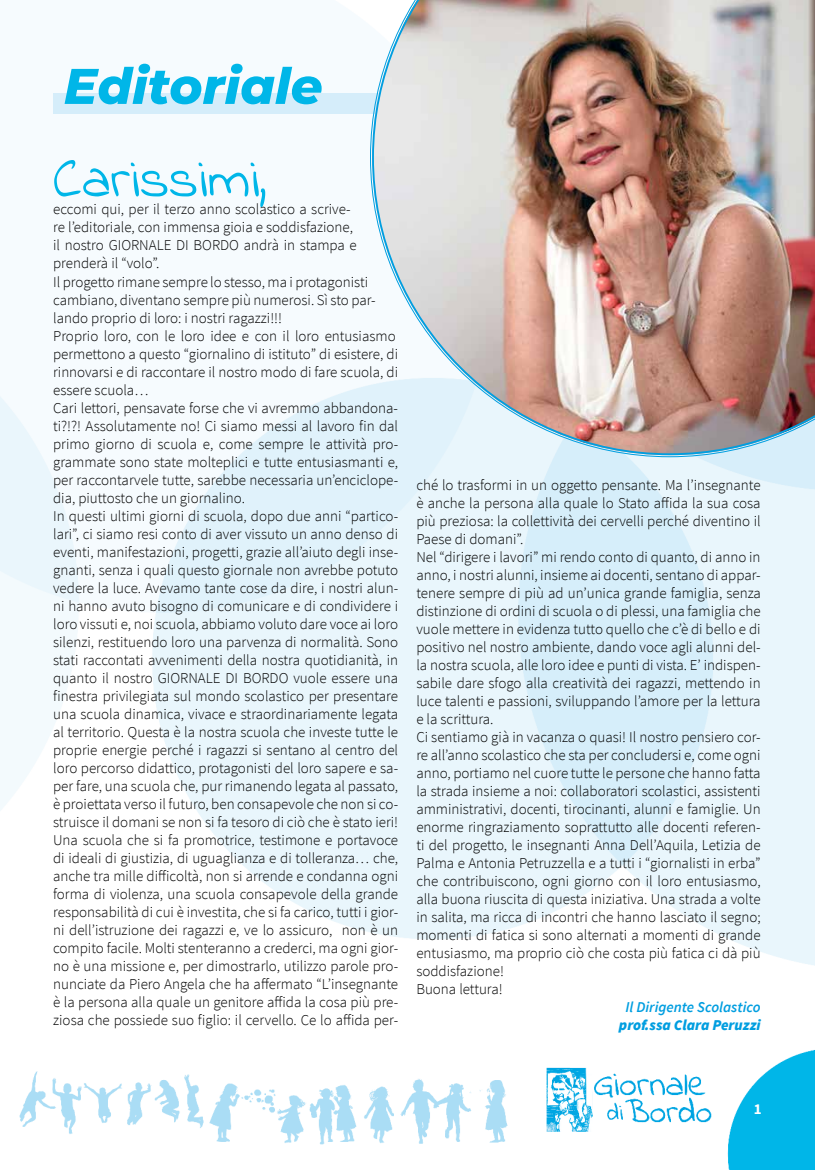
<style>
.page{position:relative;width:815px;height:1170px;background:#fff}
.page>*{position:absolute;margin:0;border:0;box-sizing:border-box;transform-origin:0 0}
.t1{font:56.25px "Indie Flower";color:#00b6e8}
.t2{font:italic 800 50px "Montserrat";color:#00b6e8}
.t3{font:300 15px/18px "Source Sans Pro";color:#000}
.t4{font:italic 600 15px "Source Sans Pro";color:#009ee0}
.t5{font:italic 900 15px "Source Sans Pro";color:#009ee0}
.t6{font:700 15px "Source Sans Pro";color:#fff}
</style>
<div class="page">
<img style="left:0;top:113px;width:815px;height:1056px">
<div style="left:53px;top:93px;width:350px;height:20px;background:#d5edfa"></div>
<img style="left:372px;top:0;width:443px;height:455px">
<h2 class="t2" style="left:64px;top:49px;width:260px">Editoriale</h2>
<h1 class="t1" style="left:53px;top:142px;width:216px">Carissimi,</h1>
<p class="t3" style="left:53px;top:200px;width:347px">eccomi qui, per il terzo anno scolastico a scrive-<br>re l’editoriale, con immensa gioia e soddisfazione,<br>il nostro GIORNALE DI BORDO andrà in stampa e prenderà il “volo”.<br>Il progetto rimane sempre lo stesso, ma i protagonisti cambiano, diventano sempre più numerosi. Sì sto par&shy;lando proprio di loro: i nostri ragazzi!!!<br>Proprio loro, con le loro idee e con il loro entusiasmo permettono a questo “giornalino di istituto” di esistere, di rinnovarsi e di raccontare il nostro modo di fare scuola, di essere scuola…<br>Cari lettori, pensavate forse che vi avremmo abbandona&shy;ti?!?! Assolutamente no! Ci siamo messi al lavoro fin dal primo giorno di scuola e, come sempre le attività pro&shy;grammate sono state molteplici e tutte entusiasmanti e, per raccontarvele tutte, sarebbe necessaria un’enciclope&shy;dia, piuttosto che un giornalino.<br>In questi ultimi giorni di scuola, dopo due anni “partico&shy;lari”, ci siamo resi conto di aver vissuto un anno denso di eventi, manifestazioni, progetti, grazie all’aiuto degli inse&shy;gnanti, senza i quali questo giornale non avrebbe potuto vedere la luce. Avevamo tante cose da dire, i nostri alun&shy;ni hanno avuto bisogno di comunicare e di condividere i loro vissuti e, noi scuola, abbiamo voluto dare voce ai loro silenzi, restituendo loro una parvenza di normalità. Sono stati raccontati avvenimenti della nostra quotidianità, in quanto il nostro GIORNALE DI BORDO vuole essere una finestra privilegiata sul mondo scolastico per presentare una scuola dinamica, vivace e straordinariamente legata al territorio. Questa è la nostra scuola che investe tutte le proprie energie perché i ragazzi si sentano al centro del loro percorso didattico, protagonisti del loro sapere e sa&shy;per fare, una scuola che, pur rimanendo legata al passato, è proiettata verso il futuro, ben consapevole che non si co&shy;struisce il domani se non si fa tesoro di ciò che è stato ieri!<br>Una scuola che si fa promotrice, testimone e portavoce di ideali di giustizia, di uguaglianza e di tolleranza… che, anche tra mille difficoltà, non si arrende e condanna ogni forma di violenza, una scuola consapevole della grande responsabilità di cui è investita, che si fa carico, tutti i gior&shy;ni dell’istruzione dei ragazzi e, ve lo assicuro, non è un compito facile. Molti stenteranno a crederci, ma ogni gior&shy;no è una missione e, per dimostrarlo, utilizzo parole pro&shy;nunciate da Piero Angela che ha affermato “L’insegnante è la persona alla quale un genitore affida la cosa più pre&shy;ziosa che possiede suo figlio: il cervello. Ce lo affida per-</p>
<p class="t3" style="left:416px;top:476px;width:346px">ché lo trasformi in un oggetto pensante. Ma l’insegnante è anche la persona alla quale lo Stato affida la sua cosa più preziosa: la collettività dei cervelli perché diventino il Paese di domani”.<br>Nel “dirigere i lavori” mi rendo conto di quanto, di anno in anno, i nostri alunni, insieme ai docenti, sentano di appar&shy;tenere sempre di più ad un’unica grande famiglia, senza distinzione di ordini di scuola o di plessi, una famiglia che vuole mettere in evidenza tutto quello che c’è di bello e di positivo nel nostro ambiente, dando voce agli alunni del&shy;la nostra scuola, alle loro idee e punti di vista. E’ indispen&shy;sabile dare sfogo alla creatività dei ragazzi, mettendo in luce talenti e passioni, sviluppando l’amore per la lettura e la scrittura.<br>Ci sentiamo già in vacanza o quasi! Il nostro pensiero cor&shy;re all’anno scolastico che sta per concludersi e, come ogni anno, portiamo nel cuore tutte le persone che hanno fatta la strada insieme a noi: collaboratori scolastici, assistenti amministrativi, docenti, tirocinanti, alunni e famiglie. Un enorme ringraziamento soprattutto alle docenti referen&shy;ti del progetto, le insegnanti Anna Dell’Aquila, Letizia de Palma e Antonia Petruzzella e a tutti i “giornalisti in erba” che contribuiscono, ogni giorno con il loro entusiasmo, alla buona riuscita di questa iniziativa. Una strada a volte in salita, ma ricca di incontri che hanno lasciato il segno; momenti di fatica si sono alternati a momenti di grande entusiasmo, ma proprio ciò che costa più fatica ci dà più soddisfazione!<br>Buona lettura!</p>
<p class="t4" style="left:625px;top:997px;width:137px">Il Dirigente Scolastico</p>
<p class="t5" style="left:619px;top:1014px;width:143px">prof.ssa Clara Peruzzi</p>
<p class="t6" style="left:754px;top:1098px;width:9px">1</p>
</div>
